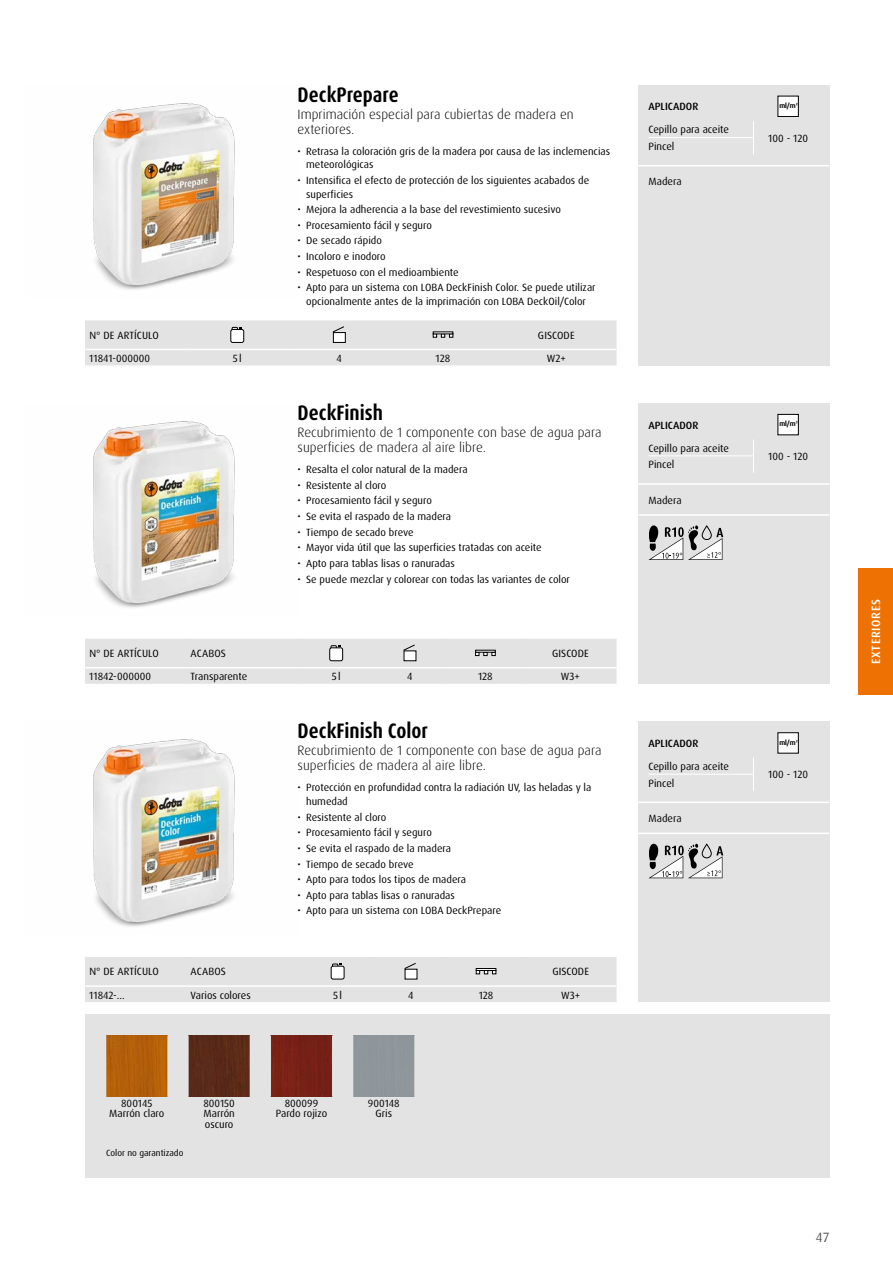
<style>
.page{position:relative;width:893px;height:1263px;background:#fff}
.page>*{position:absolute;margin:0;border:0;box-sizing:border-box;transform-origin:0 0}
.t1{font:700 condensed 21px "Dax Pro";color:#000}
.t2{font:300 13.5px/15px "Dax Pro";color:#000}
.t3{font:13.5px "Dax Pro";color:#575756}
.t4{font:500 12px "Dax Pro";letter-spacing:.06em;color:#fff}
.t5{font:10.5px/10.5px "Dax Pro";color:#000;text-align:center}
.t6{font:500 10.5px "Dax Pro";color:#000}
.t7{font:9px "Dax Pro";color:#000}
.t8{font:700 expanded 6.9px "Dax Pro";color:#000;scale:.86 1}
.s1{font-size:5.7px}
</style>
<div class="page">
<div style="left:858px;top:568px;width:35px;height:126px;background:#ee7203"></div>
<img style="left:93px;top:738px;width:142px;height:189px">
<img style="left:93px;top:420px;width:142px;height:188px">
<img style="left:93px;top:102px;width:142px;height:188px">
<div style="left:638px;top:722px;width:191px;height:238px;background:#e3e3e3"></div>
<div style="left:638px;top:955px;width:191px;height:47px;background:#e3e3e3"></div>
<div style="left:85px;top:957px;width:532px;height:45px;background:#e3e3e3"></div>
<div style="left:476px;top:968px;width:20px;height:3px;background:#fff;border:1px solid #000"></div>
<div style="left:85px;top:1014px;width:744px;height:164px;background:#e3e3e3"></div>
<img style="left:106px;top:1035px;width:61px;height:61px">
<div style="left:189px;top:1035px;width:61px;height:61px;background:#592a19"></div>
<div style="left:271px;top:1035px;width:61px;height:61px;background:#772116"></div>
<div style="left:353px;top:1035px;width:61px;height:61px;background:#8e969b"></div>
<hr style="left:638px;top:801px;width:191px;height:2px;background:#fff">
<svg style="left:649px;top:844px;width:74px;height:34px"></svg>
<hr style="left:638px;top:832px;width:191px;height:2px;background:#fff">
<svg style="left:753px;top:753px;width:46px;height:38px"></svg>
<hr style="left:648px;top:774px;width:106px;height:1px;background:#fff">
<div style="left:778px;top:733px;width:20px;height:20px;background:#fff"></div>
<div style="left:777px;top:732px;width:22px;height:21px;border:1px solid #000"></div>
<div style="left:638px;top:403px;width:191px;height:238px;background:#e3e3e3"></div>
<div style="left:638px;top:637px;width:191px;height:47px;background:#e3e3e3"></div>
<svg style="left:85px;top:638px;width:532px;height:46px;background:#e2e2e2"></svg>
<hr style="left:638px;top:483px;width:191px;height:2px;background:#fff">
<svg style="left:648px;top:525px;width:75px;height:35px"></svg>
<hr style="left:638px;top:514px;width:191px;height:2px;background:#fff">
<svg style="left:753px;top:435px;width:46px;height:38px"></svg>
<hr style="left:648px;top:455px;width:106px;height:1px;background:#fff">
<div style="left:778px;top:414px;width:20px;height:21px;background:#fff"></div>
<div style="left:777px;top:414px;width:22px;height:21px;border:1px solid #000"></div>
<div style="left:638px;top:85px;width:191px;height:238px;background:#e3e3e3"></div>
<div style="left:638px;top:319px;width:191px;height:46px;background:#e3e3e3"></div>
<svg style="left:85px;top:320px;width:532px;height:46px;background:#e2e2e2"></svg>
<hr style="left:638px;top:165px;width:191px;height:1px;background:#fff">
<hr style="left:648px;top:137px;width:106px;height:1px;background:#fff">
<div style="left:778px;top:96px;width:20px;height:21px;background:#fff"></div>
<div style="left:777px;top:96px;width:22px;height:21px;border:1px solid #000"></div>
<h1 class="t1" style="left:298px;top:81px;width:103px">DeckPrepare</h1>
<p class="t2" style="left:298px;top:107px;width:278px">Imprimación especial para cubiertas de madera en exteriores.</p>
<p class="t5" style="left:306px;top:145px;width:305px;line-height:13.5px;text-align:left;text-indent:-9px">• Retrasa la coloración gris de la madera por causa de las inclemencias meteorológicas</p>
<p class="t5" style="left:306px;top:174px;width:285px;line-height:13.5px;text-align:left;text-indent:-9px">• Intensifica el efecto de protección de los siguientes acabados de superficies</p>
<p class="t5" style="left:298px;top:204px;width:265px">• Mejora la adherencia a la base del revestimiento sucesivo</p>
<p class="t5" style="left:298px;top:220px;width:136px">• Procesamiento fácil y seguro</p>
<p class="t5" style="left:298px;top:236px;width:86px">• De secado rápido</p>
<p class="t5" style="left:298px;top:251px;width:90px">• Incoloro e inodoro</p>
<p class="t5" style="left:298px;top:267px;width:163px">• Respetuoso con el medioambiente</p>
<p class="t5" style="left:298px;top:281px;width:299px;line-height:13.5px">• Apto para un sistema con LOBA DeckFinish Color. Se puede utilizar opcionalmente antes de la imprimación con LOBA DeckOil/Color</p>
<p class="t5" style="left:89px;top:330px;width:71px">N° DE ARTÍCULO</p>
<p class="t5" style="left:538px;top:330px;width:38px">GISCODE</p>
<p class="t5" style="left:89px;top:353px;width:62px">11841-000000</p>
<p class="t5" style="left:233px;top:353px;width:10px">5l</p>
<p class="t5" style="left:336px;top:353px;width:7px">4</p>
<p class="t5" style="left:436px;top:353px;width:16px">128</p>
<p class="t5" style="left:547px;top:353px;width:21px">W2+</p>
<h1 class="t1" style="left:298px;top:399px;width:87px">DeckFinish</h1>
<p class="t2" style="left:298px;top:425px;width:305px">Recubrimiento de 1 componente con base de agua para superficies de madera al aire libre.</p>
<p class="t5" style="left:298px;top:464px;width:171px">• Resalta el color natural de la madera</p>
<p class="t5" style="left:298px;top:480px;width:90px">• Resistente al cloro</p>
<p class="t5" style="left:298px;top:496px;width:136px">• Procesamiento fácil y seguro</p>
<p class="t5" style="left:298px;top:511px;width:155px">• Se evita el raspado de la madera</p>
<p class="t5" style="left:298px;top:527px;width:118px">• Tiempo de secado breve</p>
<p class="t5" style="left:298px;top:542px;width:246px">• Mayor vida útil que las superficies tratadas con aceite</p>
<p class="t5" style="left:298px;top:558px;width:159px">• Apto para tablas lisas o ranuradas</p>
<p class="t5" style="left:298px;top:574px;width:274px">• Se puede mezclar y colorear con todas las variantes de color</p>
<p class="t5" style="left:89px;top:648px;width:71px">N° DE ARTÍCULO</p>
<p class="t5" style="left:191px;top:648px;width:37px">ACABOS</p>
<p class="t5" style="left:552px;top:648px;width:38px">GISCODE</p>
<p class="t5" style="left:89px;top:671px;width:63px">11842-000000</p>
<p class="t5" style="left:191px;top:671px;width:58px">Transparente</p>
<p class="t5" style="left:332px;top:671px;width:10px">5l</p>
<p class="t5" style="left:407px;top:671px;width:7px">4</p>
<p class="t5" style="left:478px;top:671px;width:16px">128</p>
<p class="t5" style="left:561px;top:671px;width:21px">W3+</p>
<h1 class="t1" style="left:298px;top:717px;width:132px">DeckFinish Color</h1>
<p class="t2" style="left:298px;top:743px;width:305px">Recubrimiento de 1 componente con base de agua para superficies de madera al aire libre.</p>
<p class="t5" style="left:306px;top:781px;width:287px;line-height:13.5px;text-align:left;text-indent:-9px">• Protección en profundidad contra la radiación UV, las heladas y la humedad</p>
<p class="t5" style="left:298px;top:812px;width:90px">• Resistente al cloro</p>
<p class="t5" style="left:298px;top:827px;width:136px">• Procesamiento fácil y seguro</p>
<p class="t5" style="left:298px;top:843px;width:155px">• Se evita el raspado de la madera</p>
<p class="t5" style="left:298px;top:859px;width:118px">• Tiempo de secado breve</p>
<p class="t5" style="left:298px;top:874px;width:170px">• Apto para todos los tipos de madera</p>
<p class="t5" style="left:298px;top:890px;width:159px">• Apto para tablas lisas o ranuradas</p>
<p class="t5" style="left:298px;top:905px;width:205px">• Apto para un sistema con LOBA DeckPrepare</p>
<p class="t5" style="left:89px;top:966px;width:71px">N° DE ARTÍCULO</p>
<p class="t5" style="left:191px;top:966px;width:37px">ACABOS</p>
<p class="t5" style="left:552px;top:966px;width:38px">GISCODE</p>
<p class="t5" style="left:89px;top:990px;width:37px">11842-…</p>
<p class="t5" style="left:191px;top:990px;width:62px">Varios colores</p>
<p class="t5" style="left:333px;top:990px;width:10px">5l</p>
<p class="t5" style="left:408px;top:990px;width:7px">4</p>
<p class="t5" style="left:479px;top:990px;width:16px">128</p>
<p class="t5" style="left:561px;top:990px;width:21px">W3+</p>
<p class="t6" style="left:648px;top:100px;width:51px">APLICADOR</p>
<p class="t8" style="left:779px;top:101px;width:23px">ml/m<span class="s1">²</span></p>
<p class="t5" style="left:648px;top:124px;width:82px">Cepillo para aceite</p>
<p class="t5" style="left:768px;top:133px;width:41px">100 - 120</p>
<p class="t5" style="left:648px;top:141px;width:27px">Pincel</p>
<p class="t5" style="left:648px;top:176px;width:35px">Madera</p>
<p class="t6" style="left:648px;top:418px;width:51px">APLICADOR</p>
<p class="t8" style="left:779px;top:420px;width:23px">ml/m<span class="s1">²</span></p>
<p class="t5" style="left:648px;top:443px;width:82px">Cepillo para aceite</p>
<p class="t5" style="left:768px;top:451px;width:41px">100 - 120</p>
<p class="t5" style="left:648px;top:459px;width:27px">Pincel</p>
<p class="t5" style="left:648px;top:495px;width:35px">Madera</p>
<p class="t6" style="left:648px;top:737px;width:51px">APLICADOR</p>
<p class="t8" style="left:779px;top:738px;width:23px">ml/m<span class="s1">²</span></p>
<p class="t5" style="left:648px;top:761px;width:82px">Cepillo para aceite</p>
<p class="t5" style="left:768px;top:769px;width:41px">100 - 120</p>
<p class="t5" style="left:648px;top:778px;width:27px">Pincel</p>
<p class="t5" style="left:648px;top:813px;width:35px">Madera</p>
<p class="t5" style="left:109px;top:1098px;width:57px">800145<br>Marrón claro</p>
<p class="t5" style="left:203px;top:1098px;width:33px;text-align:justify">800150<br>Marrón oscuro</p>
<p class="t5" style="left:276px;top:1098px;width:53px">800099<br>Pardo rojizo</p>
<p class="t5" style="left:368px;top:1098px;width:33px">900148<br>Gris</p>
<p class="t7" style="left:106px;top:1147px;width:79px">Color no garantizado</p>
<p class="t3" style="left:816px;top:1228px;width:15px">47</p>
<p class="t4" style="left:868px;top:664px;width:66px;rotate:-90deg">EXTERIORES</p>
</div>
